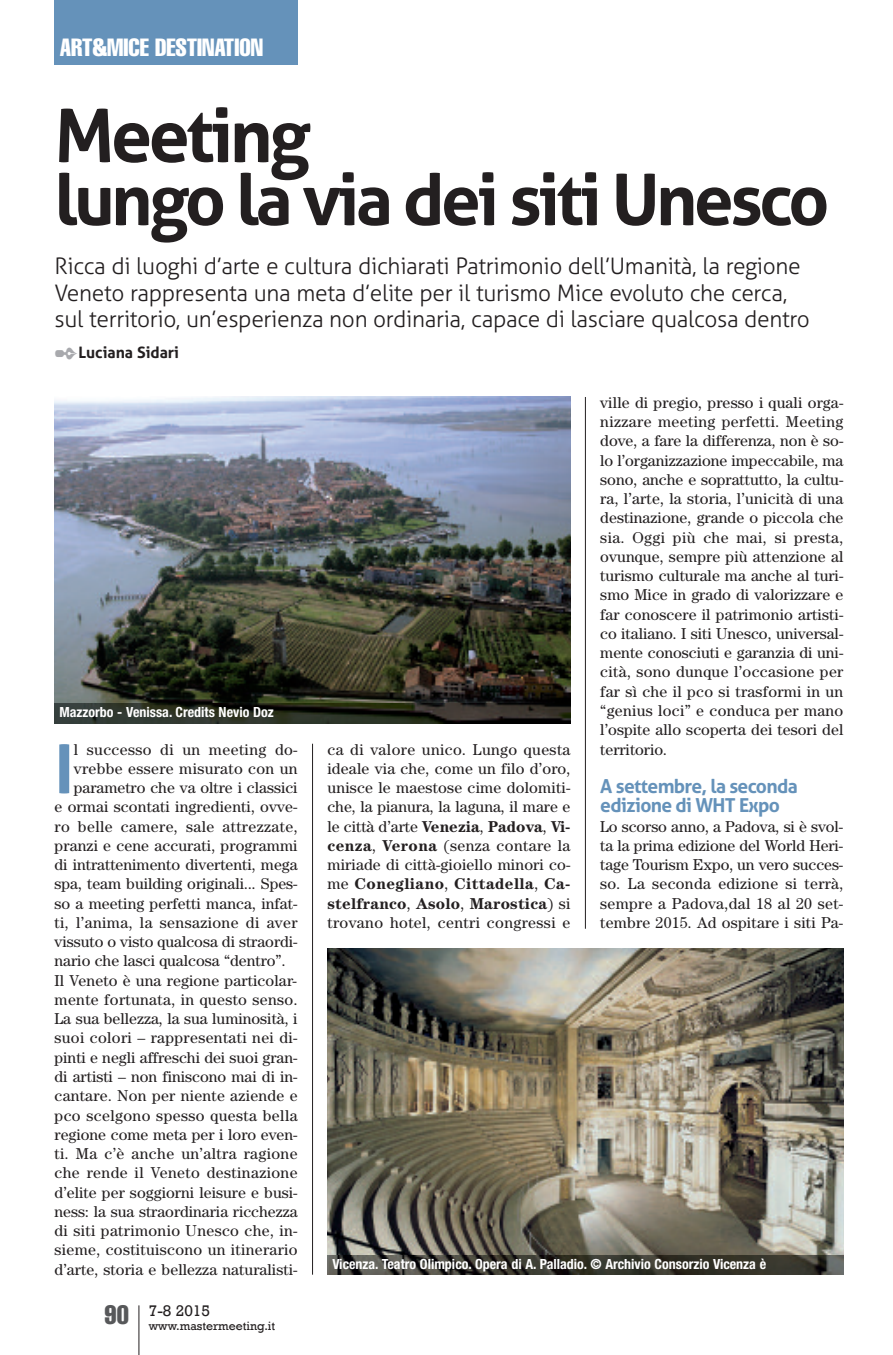
<style>
.page{position:relative;width:893px;height:1355px;background:#fff}
.page>*{position:absolute;margin:0;border:0;box-sizing:border-box;transform-origin:0 0}
.t1{font:700 73.5px "Aller";letter-spacing:-.05em;color:#231f20}
.t2{font:700 70.88px "Aller";letter-spacing:-.05em;color:#231f20}
.t3{font:700 67.55px "Aller";color:#6592ba}
.t4{font:extra-condensed 24.5px "Helvetica";color:#fff}
.t5{font:300 22.75px/26.2px "Aller";letter-spacing:-.015em;color:#231f20}
.t6{font:700 19.25px/19.2px "Aller";letter-spacing:-.035em;color:#6592ba}
.t7{font:15.75px/19.2px "Century";letter-spacing:.01em;color:#231f20;text-align:justify}
.t8{font:700 15.75px "Aller";color:#231f20}
.t9{font:15.75px "Rockwell";color:#231f20}
.t10{font:700 condensed 14px "Helvetica Neue";color:#fff}
.t11{font:12.25px "Rockwell";color:#231f20}
.s1{color:#a8a9ad}
.s2{font-weight:700}
</style>
<div class="page">
<hr style="left:138px;top:1305px;width:1px;height:49px;background:#231f20">
<div style="left:55px;top:0;width:243px;height:64px;background:#6592ba"></div>
<img style="left:55px;top:397px;width:515px;height:306px">
<img style="left:327px;top:948px;width:516px;height:307px">
<hr style="left:312px;top:743px;width:1px;height:531px;background:#231f20">
<hr style="left:585px;top:397px;width:1px;height:531px;background:#231f20">
<img style="left:327px;top:1255px;width:516px;height:19px">
<img style="left:55px;top:703px;width:515px;height:20px">
<h3 class="t4" style="left:60px;top:39px;width:205px">ART&amp;MICE DESTINATION</h3>
<h1 class="t1" style="left:55px;top:93px;width:258px">Meeting</h1>
<h2 class="t2" style="left:55px;top:158px;width:776px">lungo la via dei siti Unesco</h2>
<p class="t5" style="left:55px;top:253px;width:757px">Ricca di luoghi d’arte e cultura dichiarati Patrimonio dell’Umanità, la regione<br>Veneto rappresenta una meta d’elite per il turismo Mice evoluto che cerca, sul territorio, un’esperienza non ordinaria, capace di lasciare qualcosa dentro</p>
<p class="t8" style="left:55px;top:344px;width:126px"><span class="s1">✒</span>Luciana Sidari</p>
<p class="t7" style="left:600px;top:394px;width:245px">ville di pregio, presso i quali orga&shy;nizzare meeting perfetti. Meeting dove, a fare la differenza, non è so&shy;lo l’organizzazione impeccabile, ma sono, anche e soprattutto, la cultu&shy;ra, l’arte, la storia, l’unicità di una destinazione, grande o piccola che sia. Oggi più che mai, si presta, ovunque, sempre più attenzione al turismo culturale ma anche al turi&shy;smo Mice in grado di valorizzare e far conoscere il patrimonio artisti&shy;co italiano. I siti Unesco, universal&shy;mente conosciuti e garanzia di uni&shy;cità, sono dunque l’occasione per far sì che il pco si trasformi in un “genius loci” e conduca per mano l’ospite allo scoperta dei tesori del territorio.</p>
<p class="t6" style="left:600px;top:776px;width:199px">A settembre, la seconda edizione di WHT Expo</p>
<p class="t7" style="left:600px;top:817px;width:245px">Lo scorso anno, a Padova, si è svol&shy;ta la prima edizione del World Heri&shy;tage Tourism Expo, un vero succes&shy;so. La seconda edizione si terrà, sempre a Padova,dal 18 al 20 set&shy;tembre 2015. Ad ospitare i siti Pa-</p>
<p class="t10" style="left:60px;top:707px;width:216px">Mazzorbo - Venissa. Credits Nevio Doz</p>
<h3 class="t3" style="left:55px;top:729px;width:21px">I</h3>
<p class="t7" style="left:74px;top:741px;width:225px">l successo di un meeting do-</p>
<p class="t7" style="left:327px;top:741px;width:245px">ca di valore unico. Lungo questa ideale via che, come un filo d’oro, unisce le maestose cime dolomiti&shy;che, la pianura, la laguna, il mare e le città d’arte <span class="s2">Venezia</span>, <span class="s2">Padova</span>, <span class="s2">Vi&shy;cenza</span>, <span class="s2">Verona</span> (senza contare la miriade di città-gioiello minori co&shy;me <span class="s2">Conegliano</span>, <span class="s2">Cittadella</span>, <span class="s2">Ca&shy;stelfranco</span>, <span class="s2">Asolo</span>, <span class="s2">Marostica</span>) si trovano hotel, centri congressi e</p>
<p class="t7" style="left:74px;top:760px;width:225px">vrebbe essere misurato con un</p>
<p class="t7" style="left:74px;top:779px;width:225px">parametro che va oltre i classici</p>
<p class="t7" style="left:55px;top:798px;width:245px">e ormai scontati ingredienti, ovve-</p>
<p class="t7" style="left:55px;top:818px;width:245px">ro belle camere, sale attrezzate,</p>
<p class="t7" style="left:55px;top:837px;width:245px">pranzi e cene accurati, programmi</p>
<p class="t7" style="left:55px;top:856px;width:245px">di intrattenimento divertenti, mega</p>
<p class="t7" style="left:55px;top:875px;width:245px">spa, team building originali... Spes-</p>
<p class="t7" style="left:55px;top:895px;width:245px">so a meeting perfetti manca, infat-</p>
<p class="t7" style="left:55px;top:914px;width:245px">ti, l’anima, la sensazione di aver</p>
<p class="t7" style="left:55px;top:933px;width:245px">vissuto o visto qualcosa di straordi-</p>
<p class="t7" style="left:55px;top:952px;width:233px">nario che lasci qualcosa “dentro”.</p>
<p class="t7" style="left:55px;top:972px;width:244px">Il Veneto è una regione particolar-</p>
<p class="t7" style="left:55px;top:991px;width:245px">mente fortunata, in questo senso.</p>
<p class="t7" style="left:55px;top:1010px;width:245px">La sua bellezza, la sua luminosità, i</p>
<p class="t7" style="left:55px;top:1029px;width:245px">suoi colori – rappresentati nei di-</p>
<p class="t7" style="left:55px;top:1049px;width:245px">pinti e negli affreschi dei suoi gran-</p>
<p class="t7" style="left:55px;top:1068px;width:245px">di artisti – non finiscono mai di in-</p>
<p class="t7" style="left:55px;top:1087px;width:245px">cantare. Non per niente aziende e</p>
<p class="t7" style="left:55px;top:1106px;width:245px">pco scelgono spesso questa bella</p>
<p class="t7" style="left:55px;top:1126px;width:245px">regione come meta per i loro even-</p>
<p class="t7" style="left:55px;top:1145px;width:245px">ti. Ma c’è anche un’altra ragione</p>
<p class="t7" style="left:55px;top:1164px;width:245px">che rende il Veneto destinazione</p>
<p class="t7" style="left:55px;top:1183px;width:245px">d’elite per soggiorni leisure e busi-</p>
<p class="t7" style="left:55px;top:1203px;width:245px">ness: la sua straordinaria ricchezza</p>
<p class="t7" style="left:55px;top:1222px;width:245px">di siti patrimonio Unesco che, in-</p>
<p class="t7" style="left:55px;top:1241px;width:245px">sieme, costituiscono un itinerario</p>
<p class="t7" style="left:55px;top:1260px;width:245px">d’arte, storia e bellezza naturalisti-</p>
<p class="t10" style="left:332px;top:1258px;width:435px">Vicenza. Teatro Olimpico. Opera di A. Palladio. © Archivio Consorzio Vicenza è</p>
<p class="t11" style="left:105px;top:1318px;width:172px"><sup>90</sup> www.mastermeeting.it</p>
<p class="t9" style="left:149px;top:1300px;width:63px">7-8 2015</p>
</div>
